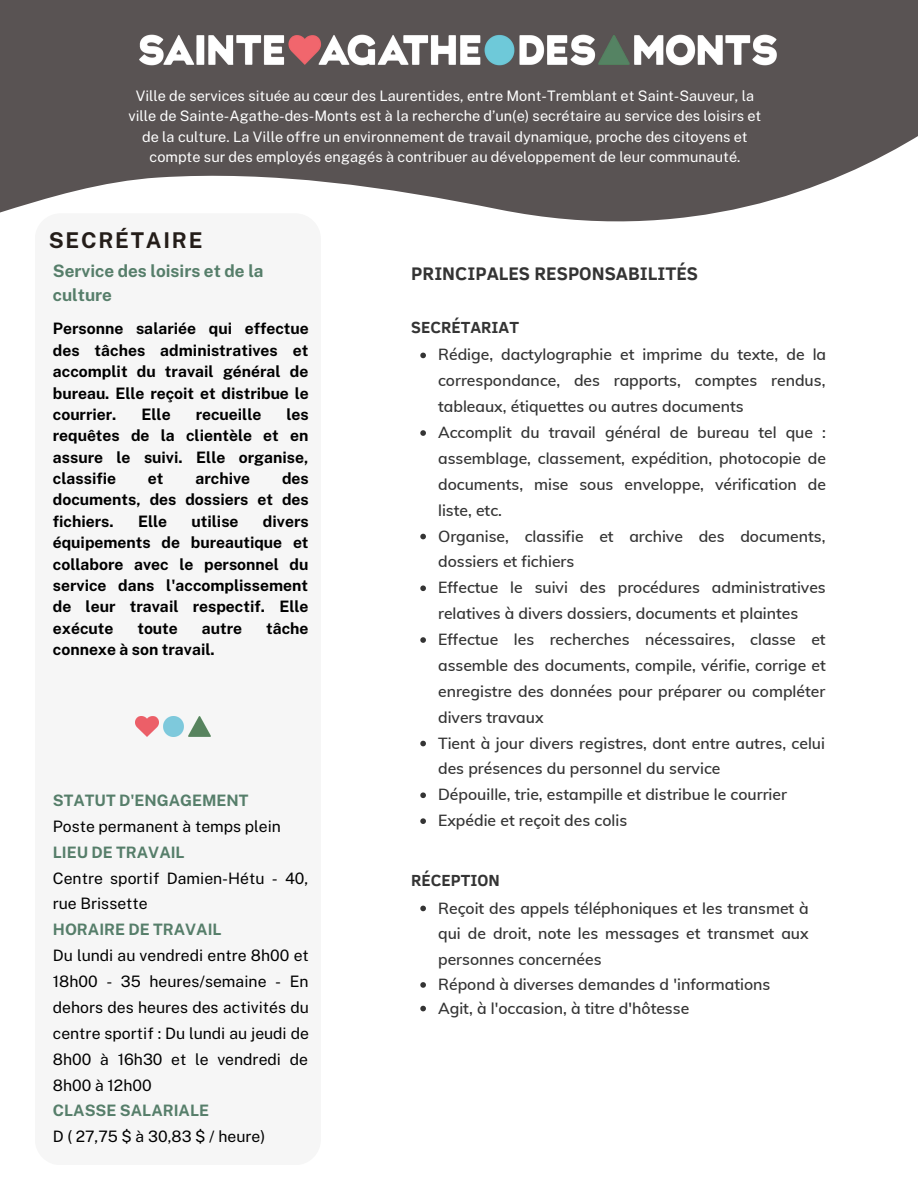
<style>
.page{position:relative;width:918px;height:1188px;background:#fff}
.page>*{position:absolute;margin:0;border:0;box-sizing:border-box;transform-origin:0 0}
.t1{font:700 21.75px "Public Sans";letter-spacing:.08em;color:#241d19}
.t2{font:700 18.75px "Clear Sans";color:#343434}
.t3{font:700 17.1px/23.7px "Public Sans";color:#567e6a}
.t4{font:700 16.5px "Clear Sans";color:#343434}
.t5{font:600 15.75px/25.8px "Muli";color:#343434;text-align:justify}
.t6{font:700 15.75px/21.3px "Public Sans";color:#000;text-align:justify}
.t7{font:15.75px/25.8px "Public Sans";color:#000}
.t8{font:700 15.75px "Public Sans";color:#567e6a}
.t9{font:14.55px/20.2px "Public Sans";color:#fff;text-align:center}
</style>
<div class="page">
<div style="left:35px;top:213px;width:286px;height:952px;background:#f6f6f6;border-radius:26px"></div>
<img style="left:135px;top:716px;width:23px;height:21px">
<img style="left:163px;top:716px;width:21px;height:21px">
<img style="left:189px;top:716px;width:22px;height:21px">
<svg style="left:0;top:0;width:918px;height:222px;background:#716c6c"></svg>
<img style="left:134px;top:29px;width:647px;height:43px">
<svg style="left:420px;top:353px;width:6px;height:5px"></svg>
<svg style="left:420px;top:430px;width:6px;height:6px"></svg>
<svg style="left:420px;top:534px;width:6px;height:5px"></svg>
<svg style="left:420px;top:585px;width:6px;height:6px"></svg>
<svg style="left:420px;top:637px;width:6px;height:6px"></svg>
<svg style="left:420px;top:741px;width:6px;height:5px"></svg>
<svg style="left:420px;top:792px;width:6px;height:6px"></svg>
<svg style="left:420px;top:818px;width:6px;height:6px"></svg>
<svg style="left:420px;top:906px;width:6px;height:5px"></svg>
<svg style="left:420px;top:982px;width:6px;height:6px"></svg>
<svg style="left:420px;top:1006px;width:6px;height:5px"></svg>
<p class="t9" style="left:129px;top:86px;width:634px">Ville de services située au cœur des Laurentides, entre Mont-Tremblant et Saint-Sauveur, la ville de Sainte-Agathe-des-Monts est à la recherche d’un(e) secrétaire au service des loisirs et de la culture. La Ville offre un environnement de travail dynamique, proche des citoyens et compte sur des employés engagés à contribuer au développement de leur communauté.</p>
<p class="t1" style="left:49px;top:227px;width:155px">SECRÉTAIRE</p>
<p class="t3" style="left:53px;top:259px;width:212px">Service des loisirs et de la culture</p>
<p class="t6" style="left:53px;top:318px;width:257px">Personne salariée qui effectue des tâches administratives et accomplit du travail général de bureau. Elle reçoit et distribue le courrier.</p>
<p class="t6" style="left:53px;top:404px;width:257px;text-indent:234px">les requêtes de la clientèle et en assure le suivi. Elle organise, classifie</p>
<p class="t6" style="left:142px;top:404px;width:31px">Elle</p>
<p class="t6" style="left:196px;top:404px;width:67px">recueille</p>
<p class="t6" style="left:53px;top:468px;width:257px;text-indent:229px">des documents, des dossiers et des fichiers.</p>
<p class="t6" style="left:148px;top:468px;width:17px">et</p>
<p class="t6" style="left:195px;top:468px;width:56px">archive</p>
<p class="t6" style="left:53px;top:510px;width:257px;text-indent:210px">divers équipements de bureautique et collabore avec le personnel du service dans l'accomplissement de leur travail respectif. Elle exécute</p>
<p class="t6" style="left:138px;top:510px;width:31px">Elle</p>
<p class="t6" style="left:192px;top:510px;width:49px">utilise</p>
<p class="t6" style="left:137px;top:617px;width:42px">toute</p>
<p class="t6" style="left:202px;top:617px;width:42px">autre</p>
<p class="t6" style="left:266px;top:617px;width:44px">tâche</p>
<p class="t6" style="left:53px;top:639px;width:163px">connexe à son travail.</p>
<p class="t8" style="left:53px;top:791px;width:197px">STATUT D'ENGAGEMENT</p>
<p class="t7" style="left:53px;top:813px;width:230px">Poste permanent à temps plein</p>
<p class="t8" style="left:53px;top:843px;width:133px">LIEU DE TRAVAIL</p>
<p class="t7" style="left:53px;top:865px;width:257px">Centre sportif Damien-Hétu - 40, rue Brissette</p>
<p class="t8" style="left:53px;top:920px;width:170px">HORAIRE DE TRAVAIL</p>
<p class="t7" style="left:53px;top:943px;width:258px;text-align:justify">Du lundi au vendredi entre 8h00 et 18h00 - 35 heures/semaine - En dehors des heures des activités du centre sportif : Du lundi au jeudi de 8h00 à 16h30 et le vendredi de 8h00 à 12h00</p>
<p class="t8" style="left:53px;top:1101px;width:158px">CLASSE SALARIALE</p>
<p class="t7" style="left:53px;top:1124px;width:214px">D ( 27,75 $ à 30,83 $ / heure)</p>
<p class="t2" style="left:411px;top:260px;width:288px">PRINCIPALES RESPONSABILITÉS</p>
<p class="t4" style="left:411px;top:315px;width:109px">SECRÉTARIAT</p>
<p class="t5" style="left:438px;top:342px;width:390px">Rédige, dactylographie et imprime du texte, de la correspondance, des rapports, comptes rendus, tableaux, étiquettes ou autres documents</p>
<p class="t5" style="left:438px;top:419px;width:389px">Accomplit du travail général de bureau tel que : assemblage, classement, expédition, photocopie de documents, mise sous enveloppe, vérification de liste, etc.</p>
<p class="t5" style="left:438px;top:523px;width:389px">Organise, classifie et archive des documents, dossiers et fichiers</p>
<p class="t5" style="left:438px;top:575px;width:389px">Effectue le suivi des procédures administratives relatives à divers dossiers, documents et plaintes</p>
<p class="t5" style="left:438px;top:626px;width:389px">Effectue les recherches nécessaires, classe et assemble des documents, compile, vérifie, corrige et enregistre des données pour préparer ou compléter divers travaux</p>
<p class="t5" style="left:438px;top:730px;width:388px">Tient à jour divers registres, dont entre autres, celui des présences du personnel du service</p>
<p class="t5" style="left:438px;top:782px;width:350px">Dépouille, trie, estampille et distribue le courrier</p>
<p class="t5" style="left:438px;top:807px;width:191px">Expédie et reçoit des colis</p>
<p class="t4" style="left:411px;top:868px;width:90px">RÉCEPTION</p>
<p class="t5" style="left:438px;top:895px;width:372px">Reçoit des appels téléphoniques et les transmet à qui de droit, note les messages et transmet aux personnes concernées</p>
<p class="t5" style="left:438px;top:971px;width:334px">Répond à diverses demandes d 'informations</p>
<p class="t5" style="left:438px;top:995px;width:253px">Agit, à l'occasion, à titre d'hôtesse</p>
</div>
